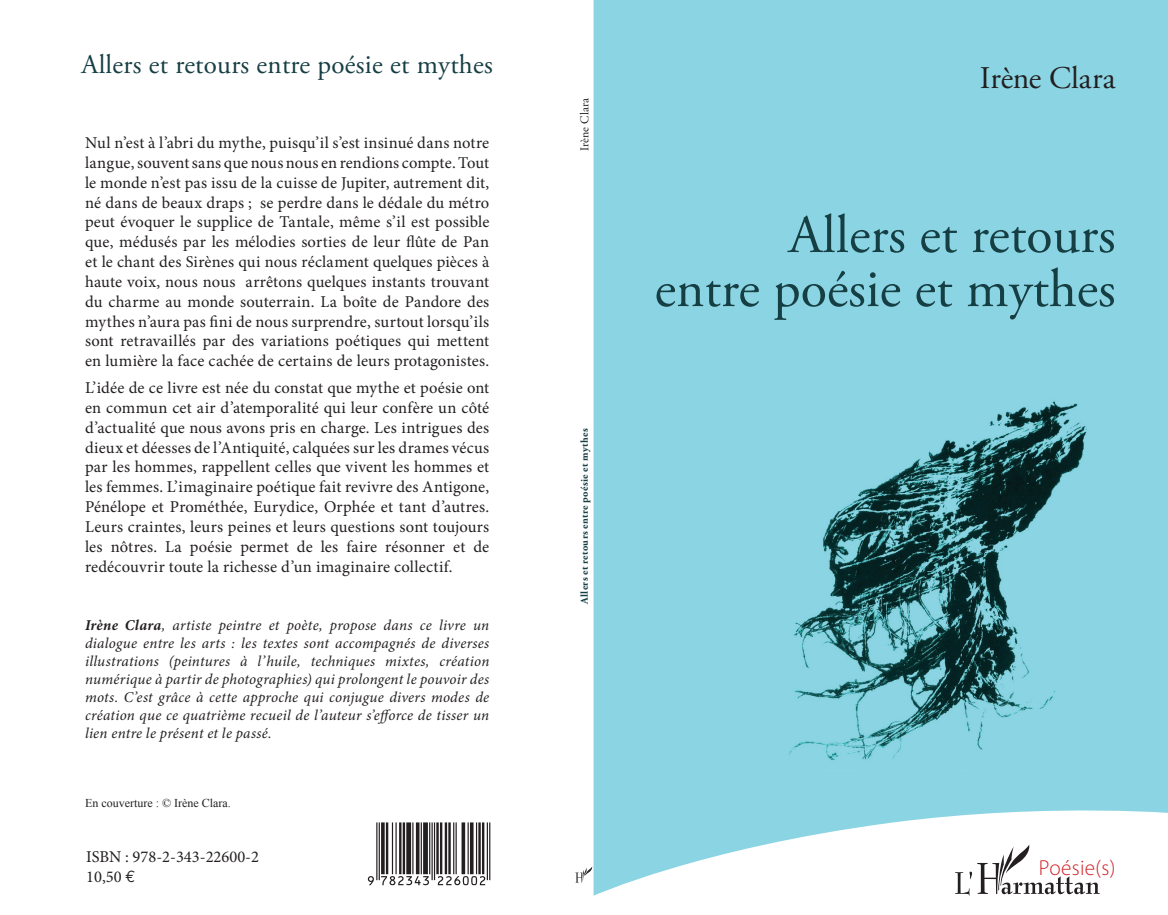
<style>
.page{position:relative;width:1168px;height:915px;background:#fff}
.page>*{position:absolute;margin:0;border:0;box-sizing:border-box;transform-origin:0 0}
.t1{font:54px/54px "Adobe Garamond Pro";color:#163f44;text-align:right}
.t2{font:31.5px "Adobe Garamond Pro";color:#231f20}
.t3{font:27px "Adobe Garamond Pro";letter-spacing:.01em;color:#163f44}
.t4{font:300 21.75px "Myriad Pro";letter-spacing:.015em;color:#d1232a}
.t5{font:16.5px/19.8px "Minion Pro";letter-spacing:.01em;color:#231f20;text-align:justify}
.t6{font:italic 15px/18px "Minion Pro";letter-spacing:.02em;color:#231f20;text-align:justify}
.t7{font:12px "Times New Roman";color:#231f20}
.t8{font:12px "Adobe Garamond Pro";letter-spacing:.015em;color:#231f20}
.t9{font:700 10.5px "Adobe Garamond Pro";letter-spacing:.03em;color:#163f44}
.s1{font-weight:700}
.s2{font-family:"Euro Mono"}
</style>
<div class="page">
<svg style="left:593px;top:0;width:574px;height:895px;fill:#8bd4e3"></svg>
<img style="left:740px;top:360px;width:373px;height:409px">
<svg style="left:575px;top:867px;width:17px;height:15px"></svg>
<svg style="left:954px;top:844px;width:145px;height:51px"></svg>
<svg style="left:368px;top:822px;width:122px;height:62px"></svg>
<h3 class="t3" style="left:82px;top:48px;width:412px">Allers et retours entre poésie et mythes</h3>
<p class="t5" style="left:85px;top:133px;width:405px">Nul n’est à l’abri du mythe, puisqu’il s’est insinué dans notre langue, souvent sans que nous nous en rendions compte. Tout le monde n’est pas issu de la cuisse de Jupiter, autrement dit, né dans de beaux draps ; se perdre dans le dédale du métro peut évoquer le supplice de Tantale, même s’il est possible que, médusés par les mélodies sorties de leur flûte de Pan et le chant des Sirènes qui nous réclament quelques pièces à haute voix, nous nous arrêtons quelques instants trouvant du charme au monde souterrain. La boîte de Pandore des mythes n’aura pas fini de nous surprendre, surtout lorsqu’ils sont retravaillés par des variations poétiques qui mettent en lumière la face cachée de certains de leurs protagonistes.</p>
<p class="t5" style="left:85px;top:378px;width:405px">L’idée de ce livre est née du constat que mythe et poésie ont en commun cet air d’atemporalité qui leur confère un côté d’actualité que nous avons pris en charge. Les intrigues des dieux et déesses de l’Antiquité, calquées sur les drames vécus par les hommes, rappellent celles que vivent les hommes et les femmes. L’imaginaire poétique fait revivre des Antigone, Pénélope et Prométhée, Eurydice, Orphée et tant d’autres.<br>Leurs craintes, leurs peines et leurs questions sont toujours les nôtres. La poésie permet de les faire résonner et de redécouvrir toute la richesse d’un imaginaire collectif.</p>
<p class="t6" style="left:85px;top:616px;width:405px"><span class="s1">Irène Clara</span>, artiste peintre et poète, propose dans ce livre un dialogue entre les arts : les textes sont accompagnés de diverses illustrations (peintures à l’huile, techniques mixtes, création numérique à partir de photographies) qui prolongent le pouvoir des mots. C’est grâce à cette approche qui conjugue divers modes de création que ce quatrième recueil de l’auteur s’efforce de tisser un lien entre le présent et le passé.</p>
<p class="t7" style="left:85px;top:794px;width:147px">En couverture : © Irène Clara.</p>
<p class="t8" style="left:577px;top:151px;width:55px;rotate:-90deg">Irène Clara</p>
<p class="t9" style="left:578px;top:604px;width:178px;rotate:-90deg">Allers et retours entre poésie et mythes</p>
<h2 class="t2" style="left:979px;top:59px;width:137px">Irène Clara</h2>
<h1 class="t1" style="left:654px;top:210px;width:462px">Allers et retours<br>entre poésie et mythes</h1>
<p class="t5" style="left:86px;top:846px;width:174px">ISBN : 978-2-343-22600-2<br>10,50 <span class="s2">€</span></p>
<h3 class="t4" style="left:1038px;top:855px;width:78px">Poésie(s)</h3>
</div>
